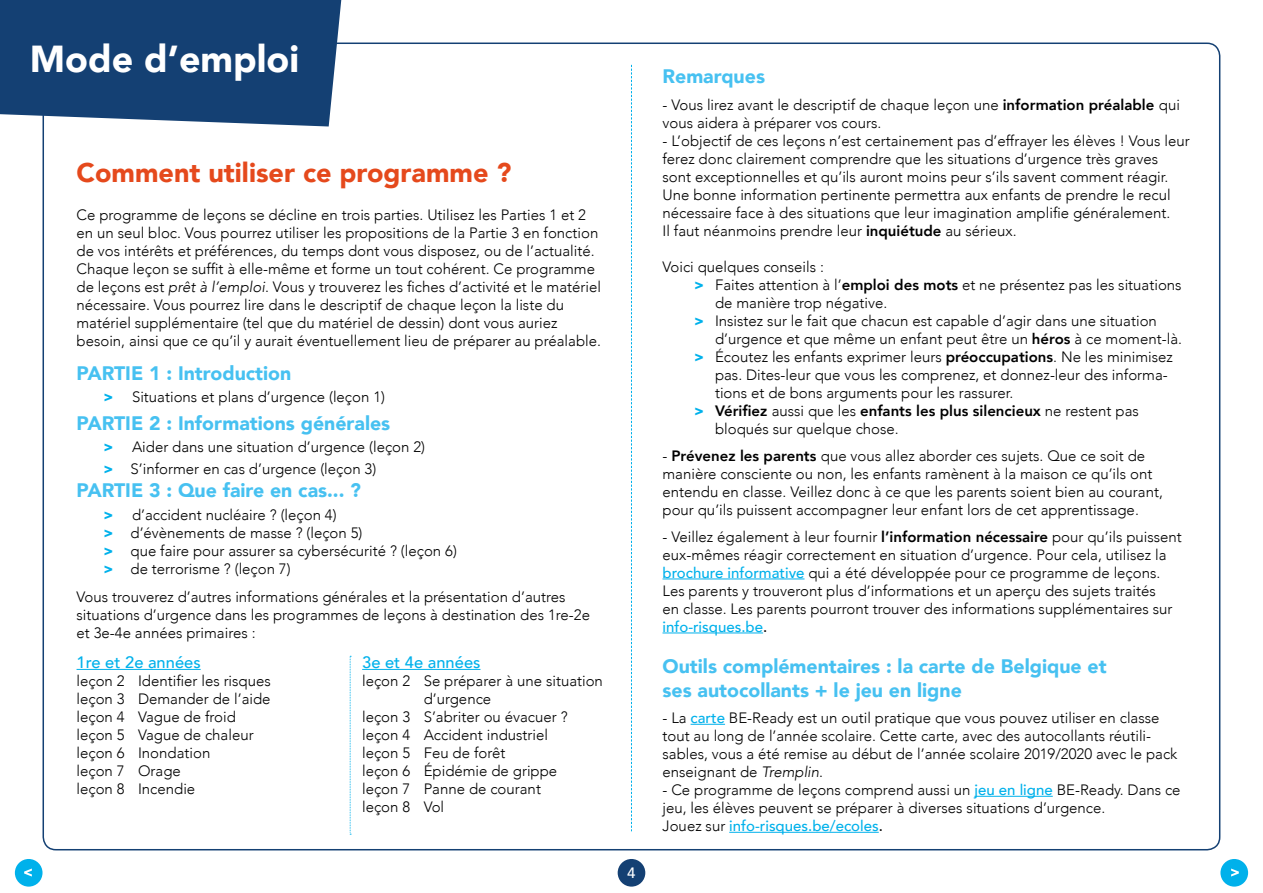
<style>
.page{position:relative;width:1263px;height:893px;background:#fff}
.page>*{position:absolute;margin:0;border:0;box-sizing:border-box;transform-origin:0 0}
.t1{font:900 37.5px "Avenir";color:#fff}
.Rode_Titel{font:900 27px "Avenir";color:#e5491c}
.Blauwe_titel{font:900 19.5px/23.4px "Avenir";color:#47c1f1}
.List_Paragraph{font:500 16.5px "Avenir";color:#00b1eb}
.No_Spacing{font:300 15px/18px "Avenir";color:#000}
.List_Paragraph-2{font:300 15px/18px "Avenir";color:#000}
.Body_Light{font:300 15px/18px "Avenir";color:#000}
.Tabs_Body_Light{font:300 15px "Avenir";color:#000}
.t2{font:500 15px "Avenir";color:#00b1eb}
.t3{font:500 15px "Avenir";color:#fff}
.s1{font-style:italic}
.s2{font-weight:900;color:#00b1eb}
.s3{font-weight:800}
.s4{font-weight:500;color:#00b1eb}
.s5{font-weight:500}
.s6{font-weight:300;color:#000}
.s7{color:#000}
</style>
<div class="page">
<div style="left:1220px;top:859px;width:28px;height:28px;background:#00b1eb;border-radius:50%"></div>
<svg style="left:1231px;top:868px;width:8px;height:8px"></svg>
<div style="left:15px;top:859px;width:28px;height:28px;background:#00b1eb;border-radius:50%"></div>
<svg style="left:24px;top:868px;width:8px;height:8px"></svg>
<div style="left:618px;top:859px;width:27px;height:28px;background:#144073;border-radius:50%"></div>
<svg style="left:350px;top:656px;width:1px;height:179px"></svg>
<div style="left:0;top:0;width:341px;height:126px;background:#144073"></div>
<svg style="left:631px;top:65px;width:1px;height:766px"></svg>
<hr style="left:362px;top:669px;width:118px;height:1px;background:#00b1eb">
<hr style="left:77px;top:669px;width:124px;height:1px;background:#00b1eb">
<hr style="left:662px;top:579px;width:142px;height:1px;background:#00b1eb">
<hr style="left:662px;top:633px;width:101px;height:1px;background:#00b1eb">
<hr style="left:691px;top:724px;width:34px;height:1px;background:#00b1eb">
<hr style="left:974px;top:796px;width:79px;height:1px;background:#00b1eb">
<hr style="left:729px;top:832px;width:150px;height:1px;background:#00b1eb">
<p class="t1" style="left:30px;top:26px;width:271px">Mode d’emploi</p>
<h1 class="Rode_Titel" style="left:77px;top:150px;width:436px">Comment utiliser ce programme ?</h1>
<p class="No_Spacing" style="left:77px;top:206px;width:526px">Ce programme de leçons se décline en trois parties. Utilisez les Parties 1 et 2 en un seul bloc. Vous pourrez utiliser les propositions de la Partie 3 en fonction de vos intérêts et préférences, du temps dont vous disposez, ou de l’actualité.<br>Chaque leçon se suffit à elle-même et forme un tout cohérent. Ce programme de leçons est <span class="s1">prêt à l’emploi</span>. Vous y trouverez les fiches d’activité et le matériel nécessaire. Vous pourrez lire dans le descriptif de chaque leçon la liste du matériel supplémentaire (tel que du matériel de dessin) dont vous auriez besoin, ainsi que ce qu’il y aurait éventuellement lieu de préparer au préalable.</p>
<h3 class="Blauwe_titel" style="left:77px;top:361px;width:216px">PARTIE 1 : Introduction</h3>
<p class="Tabs_Body_Light" style="left:104px;top:388px;width:283px"><span class="s2">&gt;</span> Situations et plans d’urgence (leçon 1)</p>
<h3 class="Blauwe_titel" style="left:77px;top:411px;width:315px">PARTIE 2 : Informations générales</h3>
<p class="Tabs_Body_Light" style="left:104px;top:438px;width:323px"><span class="s2">&gt;</span> Aider dans une situation d’urgence (leçon 2)</p>
<p class="List_Paragraph-2" style="left:104px;top:460px;width:274px"><span class="s2">&gt;</span> S’informer en cas d’urgence (leçon 3)</p>
<h3 class="Blauwe_titel" style="left:77px;top:478px;width:286px">PARTIE 3 : Que faire en cas... ?</h3>
<p class="Tabs_Body_Light" style="left:104px;top:505px;width:235px"><span class="s2">&gt;</span> d’accident nucléaire ? (leçon 4)</p>
<p class="List_Paragraph-2" style="left:104px;top:523px;width:260px"><span class="s2">&gt;</span> d’évènements de masse ? (leçon 5)</p>
<p class="List_Paragraph-2" style="left:104px;top:541px;width:355px"><span class="s2">&gt;</span> que faire pour assurer sa cybersécurité ? (leçon 6)</p>
<p class="List_Paragraph-2" style="left:104px;top:559px;width:189px"><span class="s2">&gt;</span> de terrorisme ? (leçon 7)</p>
<p class="Body_Light" style="left:77px;top:588px;width:515px">Vous trouverez d’autres informations générales et la présentation d’autres situations d’urgence dans les programmes de leçons à destination des 1re-2e et 3e-4e années primaires :</p>
<p class="List_Paragraph" style="left:362px;top:648px;width:120px">3e et 4e années</p>
<p class="No_Spacing" style="left:424px;top:672px;width:181px;text-indent:-62px">leçon 2 Se préparer à une situation d’urgence</p>
<p class="No_Spacing" style="left:362px;top:708px;width:207px">leçon 3 S’abriter ou évacuer ?</p>
<p class="No_Spacing" style="left:362px;top:726px;width:187px">leçon 4 Accident industriel</p>
<p class="No_Spacing" style="left:362px;top:744px;width:145px">leçon 5 Feu de forêt</p>
<p class="No_Spacing" style="left:362px;top:762px;width:197px">leçon 6 Épidémie de grippe</p>
<p class="No_Spacing" style="left:362px;top:780px;width:180px">leçon 7 Panne de courant</p>
<p class="No_Spacing" style="left:362px;top:798px;width:84px">leçon 8 Vol</p>
<p class="List_Paragraph" style="left:77px;top:648px;width:126px">1re et 2e années</p>
<p class="No_Spacing" style="left:77px;top:672px;width:196px">leçon 2 Identifier les risques</p>
<p class="No_Spacing" style="left:77px;top:690px;width:196px">leçon 3 Demander de l’aide</p>
<p class="No_Spacing" style="left:77px;top:708px;width:161px">leçon 4 Vague de froid</p>
<p class="No_Spacing" style="left:77px;top:726px;width:179px">leçon 5 Vague de chaleur</p>
<p class="No_Spacing" style="left:77px;top:744px;width:135px">leçon 6 Inondation</p>
<p class="No_Spacing" style="left:77px;top:762px;width:106px">leçon 7 Orage</p>
<p class="No_Spacing" style="left:77px;top:780px;width:120px">leçon 8 Incendie</p>
<p class="t3" style="left:627px;top:860px;width:10px">4</p>
<h3 class="Blauwe_titel" style="left:662px;top:64px;width:104px">Remarques</h3>
<p class="No_Spacing" style="left:662px;top:96px;width:519px">- Vous lirez avant le descriptif de chaque leçon une <span class="s3">information préalable</span> qui vous aidera à préparer vos cours.</p>
<p class="No_Spacing" style="left:662px;top:132px;width:529px">- L’objectif de ces leçons n’est certainement pas d’effrayer les élèves ! Vous leur</p>
<p class="No_Spacing" style="left:662px;top:150px;width:497px">ferez donc clairement comprendre que les situations d’urgence très graves</p>
<p class="No_Spacing" style="left:662px;top:168px;width:507px">sont exceptionnelles et qu’ils auront moins peur s’ils savent comment réagir.</p>
<p class="No_Spacing" style="left:662px;top:186px;width:510px;text-align:justify">Une bonne information pertinente permettra aux enfants de prendre le recul nécessaire face à des situations que leur imagination amplifie généralement.<br>Il faut néanmoins prendre leur <span class="s3">inquiétude</span> au sérieux.</p>
<p class="No_Spacing" style="left:662px;top:258px;width:163px">Voici quelques conseils :</p>
<p class="List_Paragraph-2" style="left:715px;top:276px;width:468px;text-indent:-21px"><span class="s2">&gt;</span> Faites attention à l’<span class="s3">emploi des mots</span> et ne présentez pas les situations de manière trop négative.</p>
<p class="List_Paragraph-2" style="left:715px;top:312px;width:468px;text-indent:-21px"><span class="s2">&gt;</span> Insistez sur le fait que chacun est capable d’agir dans une situation d’urgence et que même un enfant peut être un <span class="s3">héros</span> à ce moment-là.</p>
<p class="List_Paragraph-2" style="left:715px;top:348px;width:459px;text-indent:-21px"><span class="s2">&gt;</span> Écoutez les enfants exprimer leurs <span class="s3">préoccupations</span>. Ne les minimisez pas. Dites-leur que vous les comprenez, et donnez-leur des informa&shy;tions et de bons arguments pour les rassurer.</p>
<p class="List_Paragraph-2" style="left:715px;top:402px;width:425px;text-indent:-21px"><span class="s2">&gt;</span> <span class="s3">Vérifiez</span> aussi que les <span class="s3">enfants les plus silencieux</span> ne restent pas bloqués sur quelque chose.</p>
<p class="No_Spacing" style="left:662px;top:447px;width:502px">- <span class="s3">Prévenez les parents</span> que vous allez aborder ces sujets. Que ce soit de manière consciente ou non, les enfants ramènent à la maison ce qu’ils ont entendu en classe. Veillez donc à ce que les parents soient bien au courant, pour qu’ils puissent accompagner leur enfant lors de cet apprentissage.</p>
<p class="No_Spacing" style="left:662px;top:528px;width:521px">- Veillez également à leur fournir <span class="s3">l’information nécessaire</span> pour qu’ils puissent eux-mêmes réagir correctement en situation d’urgence. Pour cela, utilisez la <span class="s4">brochure informative</span> qui a été développée pour ce programme de leçons.<br>Les parents y trouveront plus d’informations et un aperçu des sujets traités<br>en classe. Les parents pourront trouver des informations supplémentaires sur <span class="s4">info-risques.be</span><span class="s5">.</span></p>
<h3 class="Blauwe_titel" style="left:662px;top:654px;width:446px">Outils complémentaires : la carte de Belgique et ses autocollants + le jeu en ligne</h3>
<p class="No_Spacing" style="left:662px;top:709px;width:516px">- La <span class="s4">carte</span> BE-Ready est un outil pratique que vous pouvez utiliser en classe tout au long de l’année scolaire. Cette carte, avec des autocollants réutili&shy;sables, vous a été remise au début de l’année scolaire 2019/2020 avec le pack enseignant de <span class="s1">Tremplin</span>.</p>
<p class="No_Spacing" style="left:662px;top:781px;width:520px">- Ce programme de leçons comprend aussi un <span class="s4">jeu en ligne</span> BE-Ready. Dans ce jeu, les élèves peuvent se préparer à diverses situations d’urgence.</p>
<p class="t2" style="left:662px;top:813px;width:222px"><span class="s6">Jouez sur</span> info-risques.be/ecoles<span class="s7">.</span></p>
</div>
